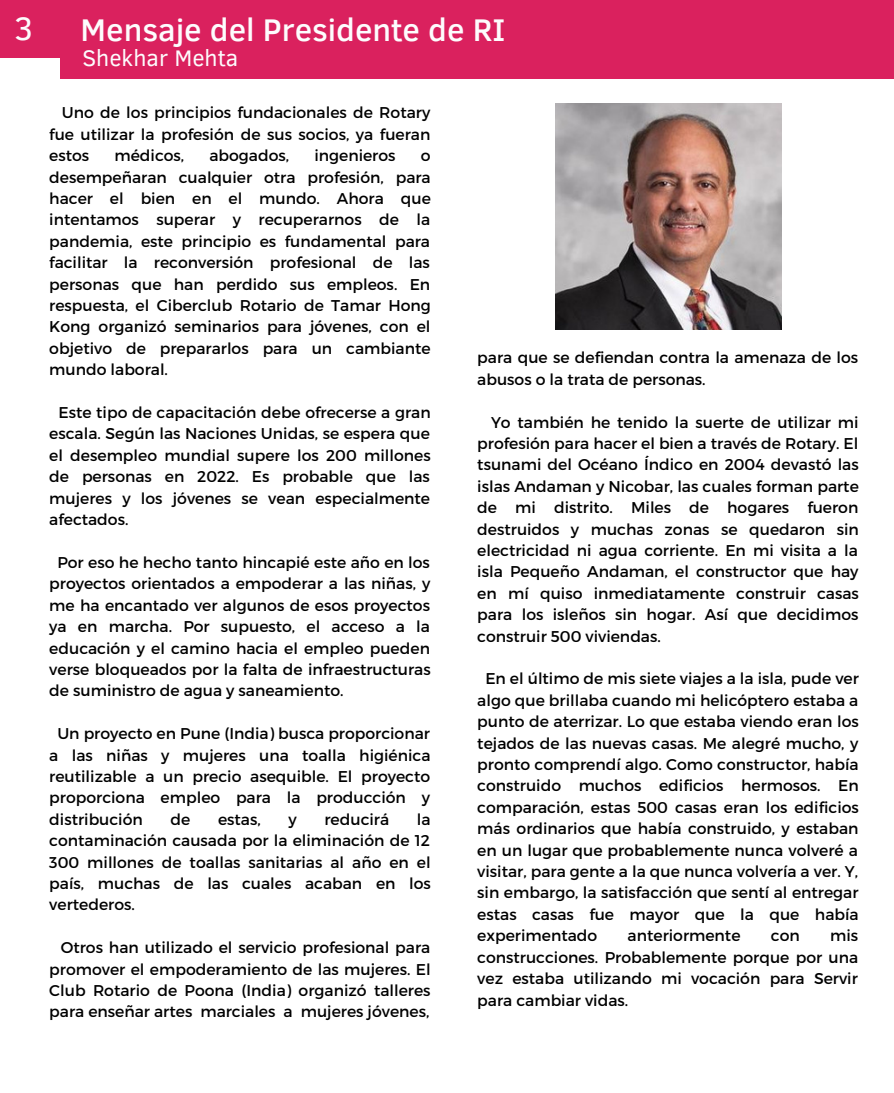
<style>
.page{position:relative;width:894px;height:1093px;background:#fff}
.page>*{position:absolute;margin:0;border:0;box-sizing:border-box;transform-origin:0 0}
.t1{font:33.3px "Clear Sans";color:#fdfcfd}
.t2{font:500 32.1px "Clear Sans";color:#fdfcfd}
.t3{font:23.1px "Clear Sans";color:#fdfcfd}
.t4{font:15.6px/21.5px "Montserrat";color:#000;text-align:justify}
</style>
<div class="page">
<img style="left:555px;top:103px;width:226px;height:226px">
<div style="left:60px;top:0;width:833px;height:79px;background:#da215e"></div>
<div style="left:0;top:0;width:107px;height:57px;background:#da215e"></div>
<h1 class="t1" style="left:14px;top:4px;width:21px">3</h1>
<h2 class="t2" style="left:81px;top:6px;width:426px">Mensaje del Presidente de RI</h2>
<h3 class="t3" style="left:82px;top:41px;width:157px">Shekhar Mehta</h3>
<p class="t4" style="left:49px;top:101px;width:382px;text-indent:13px">Uno de los principios fundacionales de Rotary fue utilizar la profesión de sus socios, ya fueran estos</p>
<p class="t4" style="left:114px;top:144px;width:71px">médicos,</p>
<p class="t4" style="left:209px;top:144px;width:81px">abogados,</p>
<p class="t4" style="left:314px;top:144px;width:83px">ingenieros</p>
<p class="t4" style="left:49px;top:144px;width:383px;text-indent:371px">o desempeñaran cualquier otra profesión, para hacer el bien en el mundo. Ahora que intentamos superar y recuperarnos de la pandemia, este principio es fundamental para facilitar la reconversión profesional de las personas que han perdido sus empleos. En respuesta, el Ciberclub Rotario de Tamar Hong Kong organizó seminarios para jóvenes, con el objetivo de prepararlos para un cambiante mundo laboral.</p>
<p class="t4" style="left:49px;top:401px;width:383px;text-indent:9px">Este tipo de capacitación debe ofrecerse a gran escala. Según las Naciones Unidas, se espera que el desempleo mundial supere los 200 millones de personas en 2022. Es probable que las mujeres y los jóvenes se vean especialmente afectados.</p>
<p class="t4" style="left:49px;top:551px;width:383px;text-indent:8px">Por eso he hecho tanto hincapié este año en los proyectos orientados a empoderar a las niñas, y me ha encantado ver algunos de esos proyectos ya en marcha. Por supuesto, el acceso a la educación y el camino hacia el empleo pueden verse bloqueados por la falta de infraestructuras de suministro de agua y saneamiento.</p>
<p class="t4" style="left:49px;top:722px;width:382px;text-indent:8px">Un proyecto en Pune (India) busca proporcionar a las niñas y mujeres una toalla higiénica reutilizable a un precio asequible. El proyecto proporciona empleo para la producción y distribución</p>
<p class="t4" style="left:170px;top:807px;width:21px">de</p>
<p class="t4" style="left:218px;top:807px;width:44px">estas,</p>
<p class="t4" style="left:288px;top:807px;width:10px">y</p>
<p class="t4" style="left:324px;top:807px;width:66px">reducirá</p>
<p class="t4" style="left:49px;top:807px;width:383px;text-indent:367px">la contaminación causada por la eliminación de 12<br>300 millones de toallas sanitarias al año en el país, muchas de las cuales acaban en los vertederos.</p>
<p class="t4" style="left:49px;top:936px;width:383px;text-indent:11px">Otros han utilizado el servicio profesional para promover el empoderamiento de las mujeres. El Club Rotario de Poona (India) organizó talleres para enseñar artes marciales a mujeres jóvenes,</p>
<p class="t4" style="left:477px;top:346px;width:382px">para que se defiendan contra la amenaza de los abusos o la trata de personas.</p>
<p class="t4" style="left:477px;top:410px;width:383px;text-indent:14px">Yo también he tenido la suerte de utilizar mi profesión para hacer el bien a través de Rotary. El tsunami del Océano Índico en 2004 devastó las islas Andaman y Nicobar, las cuales forman parte de mi distrito. Miles de hogares fueron destruidos y muchas zonas se quedaron sin electricidad ni agua corriente. En mi visita a la isla Pequeño Andaman, el constructor que hay en mí quiso inmediatamente construir casas para los isleños sin hogar. Así que decidimos construir 500 viviendas.</p>
<p class="t4" style="left:477px;top:667px;width:383px;text-indent:8px">En el último de mis siete viajes a la isla, pude ver algo que brillaba cuando mi helicóptero estaba a punto de aterrizar. Lo que estaba viendo eran los tejados de las nuevas casas. Me alegré mucho, y pronto comprendí algo. Como constructor, había construido muchos edificios hermosos. En comparación, estas 500 casas eran los edificios más ordinarios que había construido, y estaban en un lugar que probablemente nunca volveré a visitar, para gente a la que nunca volvería a ver. Y, sin embargo, la satisfacción que sentí al entregar estas casas fue mayor que la que había experimentado</p>
<p class="t4" style="left:477px;top:924px;width:382px;text-indent:352px">mis construcciones. Probablemente porque por una vez estaba utilizando mi vocación para Servir para cambiar vidas.</p>
<p class="t4" style="left:627px;top:924px;width:114px">anteriormente</p>
<p class="t4" style="left:770px;top:924px;width:30px">con</p>
</div>
